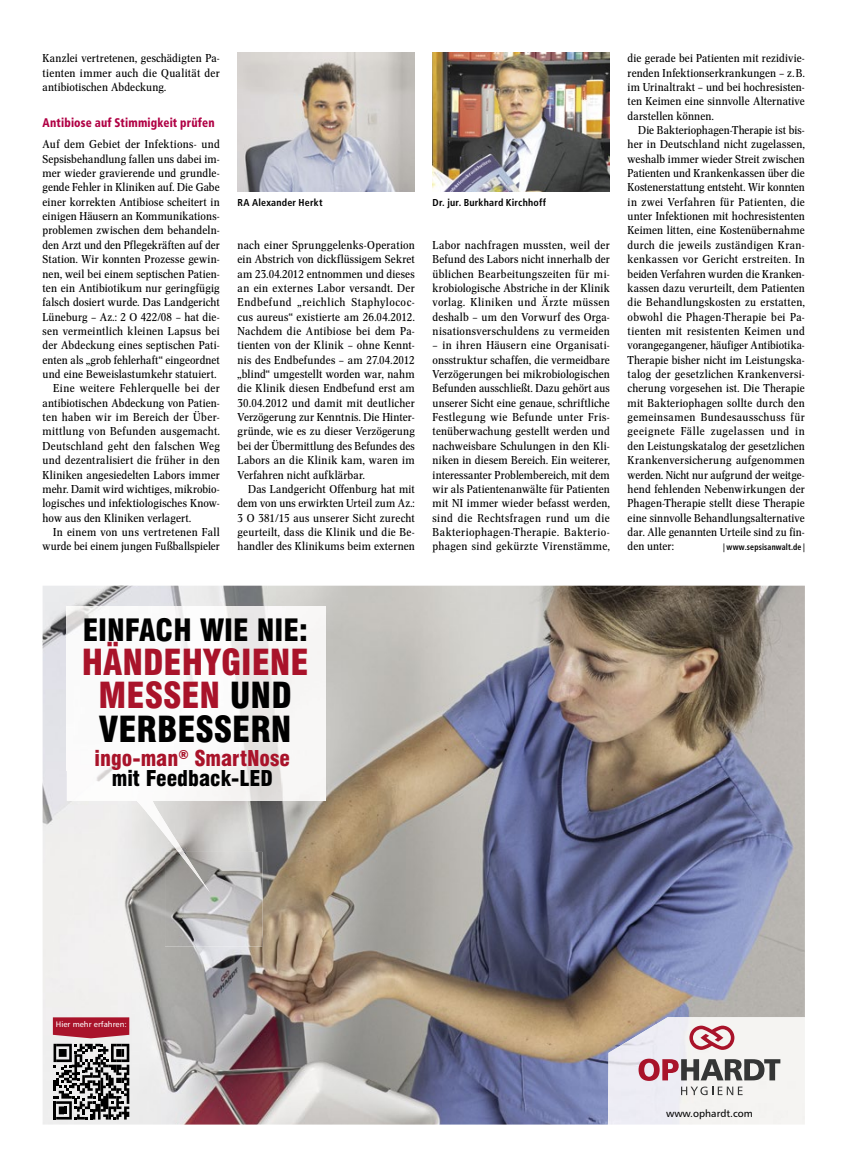
<style>
.page{position:relative;width:851px;height:1170px;background:#fff}
.page>*{position:absolute;margin:0;border:0;box-sizing:border-box;transform-origin:0 0}
.t1{font:900 condensed 35px/33.8px "Swiss 721 BT";color:#a9132a;text-align:center}
.t2{font:900 condensed 30px "Swiss 721 BT";color:#000}
.t3{font:900 condensed 21.25px/20px "Swiss 721 BT";color:#a9132a;text-align:center}
.t4{font:900 condensed 12.5px "Frutiger LT Std";letter-spacing:.015em;color:#b00044;scale:.9 1}
.t5{font:11.25px/14.4px "Concorde Nova";letter-spacing:.015em;color:#000;text-align:justify;scale:1.07 1}
.t6{font:11.25px/14.4px "Concorde Nova";letter-spacing:.015em;color:#000;text-align:justify;scale:1.06 1}
.t7{font:10.25px "Humanist 777 BT Roman B";color:#000}
.t8{font:700 condensed 10px "Frutiger LT Std";letter-spacing:.02em;color:#000}
.t9{font:700 condensed 8.75px "Frutiger LT Std";letter-spacing:.02em;color:#000;scale:.9 1}
.t10{font:8px "Humanist 777 BT Roman B";color:#fff}
.s1{color:#000}
</style>
<div class="page">
<img style="left:432px;top:52px;width:177px;height:139px">
<img style="left:237px;top:52px;width:178px;height:139px">
<img style="left:43px;top:585px;width:761px;height:539px">
<img style="left:165px;top:851px;width:97px;height:95px">
<img style="left:67px;top:606px;width:215px;height:205px">
<div style="left:282px;top:606px;width:43px;height:194px;background:#f8f7f6"></div>
<img style="left:145px;top:810px;width:39px;height:41px">
<img style="left:178px;top:851px;width:32px;height:41px">
<img style="left:608px;top:1017px;width:196px;height:107px">
<svg style="left:689px;top:1025px;width:45px;height:24px"></svg>
<svg style="left:638px;top:1058px;width:142px;height:22px"></svg>
<svg style="left:681px;top:1086px;width:61px;height:8px"></svg>
<svg style="left:53px;top:1017px;width:76px;height:102px;background:#84686c"></svg>
<p class="t5" style="left:43px;top:51px;width:167px">Kanzlei vertretenen, geschädigten Pa&shy;tienten immer auch die Qualität der antibiotischen Abdeckung.</p>
<p class="t4" style="left:43px;top:115px;width:193px">Antibiose auf Stimmigkeit prüfen</p>
<p class="t5" style="left:43px;top:137px;width:167px">Auf dem Gebiet der Infektions- und</p>
<p class="t5" style="left:43px;top:152px;width:167px">Sepsisbehandlung fallen uns dabei im-</p>
<p class="t5" style="left:43px;top:166px;width:167px">mer wieder gravierende und grundle-</p>
<p class="t6" style="left:43px;top:180px;width:169px">gende Fehler in Kliniken auf. Die Gabe</p>
<p class="t5" style="left:43px;top:195px;width:167px">einer korrekten Antibiose scheitert in</p>
<p class="t5" style="left:43px;top:209px;width:167px">einigen Häusern an Kommunikations-</p>
<p class="t5" style="left:43px;top:223px;width:167px">problemen zwischen dem behandeln-</p>
<p class="t6" style="left:43px;top:238px;width:169px">den Arzt und den Pflegekräften auf der</p>
<p class="t5" style="left:43px;top:252px;width:167px">Station. Wir konnten Prozesse gewin-</p>
<p class="t5" style="left:43px;top:266px;width:167px">nen, weil bei einem septischen Patien-</p>
<p class="t5" style="left:43px;top:281px;width:167px">ten ein Antibiotikum nur geringfügig</p>
<p class="t5" style="left:43px;top:295px;width:167px">falsch dosiert wurde. Das Landgericht</p>
<p class="t5" style="left:43px;top:309px;width:167px">Lüneburg – Az.: 2 O 422/08 – hat die-</p>
<p class="t5" style="left:43px;top:324px;width:167px">sen vermeintlich kleinen Lapsus bei</p>
<p class="t5" style="left:43px;top:338px;width:167px">der Abdeckung eines septischen Pati-</p>
<p class="t5" style="left:43px;top:352px;width:167px">enten als „grob fehlerhaft“ eingeordnet</p>
<p class="t5" style="left:43px;top:367px;width:164px">und eine Beweislastumkehr statuiert.</p>
<p class="t5" style="left:53px;top:381px;width:157px">Eine weitere Fehlerquelle bei der</p>
<p class="t5" style="left:43px;top:396px;width:167px">antibiotischen Abdeckung von Patien-</p>
<p class="t5" style="left:43px;top:410px;width:167px">ten haben wir im Bereich der Über-</p>
<p class="t5" style="left:43px;top:424px;width:167px">mittlung von Befunden ausgemacht.</p>
<p class="t5" style="left:43px;top:439px;width:167px">Deutschland geht den falschen Weg</p>
<p class="t5" style="left:43px;top:453px;width:167px">und dezentralisiert die früher in den</p>
<p class="t5" style="left:43px;top:467px;width:167px">Kliniken angesiedelten Labors immer</p>
<p class="t6" style="left:43px;top:482px;width:169px">mehr. Damit wird wichtiges, mikrobio-</p>
<p class="t5" style="left:43px;top:496px;width:167px">logisches und infektiologisches Know-</p>
<p class="t5" style="left:43px;top:510px;width:140px">how aus den Kliniken verlagert.</p>
<p class="t5" style="left:53px;top:525px;width:157px">In einem von uns vertretenen Fall</p>
<p class="t6" style="left:43px;top:539px;width:169px">wurde bei einem jungen Fußballspieler</p>
<p class="t8" style="left:237px;top:196px;width:86px">RA Alexander Herkt</p>
<p class="t8" style="left:432px;top:196px;width:115px">Dr. jur. Burkhard Kirchhoff</p>
<p class="t5" style="left:237px;top:238px;width:167px">nach einer Sprunggelenks-Operation ein Abstrich von dickflüssigem Sekret am 23.04.2012 entnommen und dieses an ein externes Labor versandt. Der Endbefund „reichlich Staphylococ&shy;cus aureus“ existierte am 26.04.2012.<br>Nachdem die Antibiose bei dem Pa&shy;tienten von der Klinik – ohne Kennt&shy;nis des Endbefundes – am 27.04.2012 „blind“ umgestellt worden war, nahm die Klinik diesen Endbefund erst am 30.04.2012 und damit mit deutlicher Verzögerung zur Kenntnis. Die Hinter&shy;gründe, wie es zu dieser Verzögerung bei der Übermittlung des Befundes des Labors an die Klinik kam, waren im Verfahren nicht aufklärbar.</p>
<p class="t5" style="left:237px;top:482px;width:167px;text-indent:11px">Das Landgericht Offenburg hat mit dem von uns erwirkten Urteil zum Az.:<br>3 O 381/15 aus unserer Sicht zurecht geurteilt, dass die Klinik und die Be&shy;handler des Klinikums beim externen</p>
<p class="t5" style="left:432px;top:238px;width:167px">Labor nachfragen mussten, weil der Befund des Labors nicht innerhalb der üblichen Bearbeitungszeiten für mi&shy;krobiologische Abstriche in der Klinik vorlag. Kliniken und Ärzte müssen deshalb – um den Vorwurf des Orga&shy;nisationsverschuldens zu vermeiden</p>
<p class="t5" style="left:432px;top:338px;width:167px">– in ihren Häusern eine Organisati&shy;onsstruktur schaffen, die vermeidbare Verzögerungen bei mikrobiologischen Befunden ausschließt. Dazu gehört aus unserer Sicht eine genaue, schriftliche Festlegung wie Befunde unter Fris&shy;tenüberwachung gestellt werden und nachweisbare Schulungen in den Kli&shy;niken in diesem Bereich. Ein weiterer, interessanter Problembereich, mit dem wir als Patientenanwälte für Patienten mit NI immer wieder befasst werden, sind die Rechtsfragen rund um die Bakteriophagen-Therapie. Bakterio&shy;phagen sind gekürzte Virenstämme,</p>
<p class="t5" style="left:627px;top:51px;width:167px">die gerade bei Patienten mit rezidivie&shy;renden Infektionserkrankungen – z.B. im Urinaltrakt – und bei hochresisten&shy;ten Keimen eine sinnvolle Alternative darstellen können.</p>
<p class="t6" style="left:627px;top:123px;width:169px;text-indent:11px">Die Bakteriophagen-Therapie ist bis&shy;her in Deutschland nicht zugelassen, weshalb immer wieder Streit zwischen Patienten und Krankenkassen über die Kostenerstattung entsteht. Wir konnten in zwei Verfahren für Patienten, die unter Infektionen mit hochresistenten Keimen litten, eine Kostenübernahme durch die jeweils zuständigen Kran&shy;kenkassen vor Gericht erstreiten. In beiden Verfahren wurden die Kranken&shy;kassen dazu verurteilt, dem Patienten die Behandlungskosten zu erstatten, obwohl die Phagen-Therapie bei Pa&shy;tienten mit resistenten Keimen und vorangegangener, häufiger Antibiotika-Therapie bisher nicht im Leistungska&shy;talog der gesetzlichen Krankenversi&shy;cherung vorgesehen ist. Die Therapie mit Bakteriophagen sollte durch den gemeinsamen Bundesausschuss für geeignete Fälle zugelassen und in den Leistungskatalog der gesetzlichen Krankenversicherung aufgenommen werden. Nicht nur aufgrund der weitge&shy;hend fehlenden Nebenwirkungen der Phagen-Therapie stellt diese Therapie eine sinnvolle Behandlungsalternative dar. Alle genannten Urteile sind zu fin&shy;den unter:</p>
<p class="t9" style="left:723px;top:542px;width:92px">| www.sepsisanwalt.de |</p>
<h2 class="t2" style="left:83px;top:612px;width:226px">EINFACH WIE NIE:</h2>
<h1 class="t1" style="left:82px;top:645px;width:228px">HÄNDEHYGIENE<br>MESSEN <span class="s1">UND<br>VERBESSERN</span></h1>
<h3 class="t3" style="left:94px;top:747px;width:197px">ingo-man<sup>®</sup> SmartNose <span class="s1">mit Feedback-LED</span></h3>
<p class="t10" style="left:56px;top:1018px;width:72px">Hier mehr erfahren:</p>
<p class="t7" style="left:666px;top:1106px;width:88px">www.ophardt.com</p>
</div>
